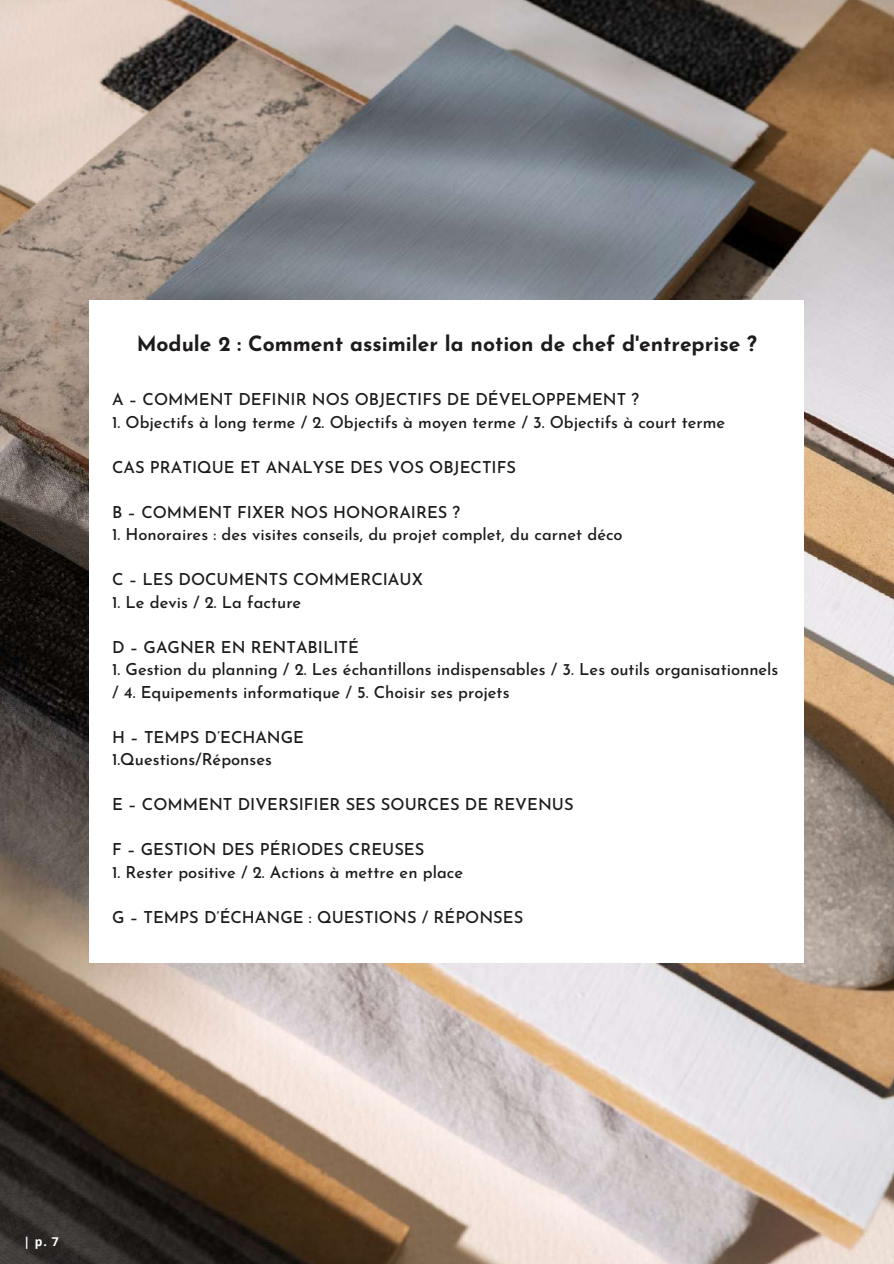
<style>
.page{position:relative;width:894px;height:1264px;background:#fff}
.page>*{position:absolute;margin:0;border:0;box-sizing:border-box;transform-origin:0 0}
.t1{font:700 21px "Josefin Sans";color:#1e1b1c}
.t2{font:500 16.5px/22.5px "Josefin Sans";color:#1e1b1c}
.t3{font:700 12.15px "Open Sans";color:#fff}
</style>
<div class="page">
<img style="left:0;top:0;width:893px;height:1263px">
<div style="left:89px;top:300px;width:714px;height:663px;background:#fff"></div>
<p class="t1" style="left:137px;top:335px;width:621px">Module 2 : Comment assimiler la notion de chef d'entreprise ?</p>
<p class="t2" style="left:112px;top:390px;width:528px">A – COMMENT DEFINIR NOS OBJECTIFS DE DÉVELOPPEMENT ?</p>
<p class="t2" style="left:112px;top:412px;width:614px">1. Objectifs à long terme / 2. Objectifs à moyen terme / 3. Objectifs à court terme</p>
<p class="t2" style="left:112px;top:457px;width:405px">CAS PRATIQUE ET ANALYSE DES VOS OBJECTIFS</p>
<p class="t2" style="left:112px;top:502px;width:349px">B – COMMENT FIXER NOS HONORAIRES ?</p>
<p class="t2" style="left:112px;top:525px;width:512px">1. Honoraires : des visites conseils, du projet complet, du carnet déco</p>
<p class="t2" style="left:112px;top:570px;width:312px">C – LES DOCUMENTS COMMERCIAUX</p>
<p class="t2" style="left:112px;top:592px;width:191px">1. Le devis / 2. La facture</p>
<p class="t2" style="left:112px;top:637px;width:248px">D – GAGNER EN RENTABILITÉ</p>
<p class="t2" style="left:112px;top:660px;width:667px">1. Gestion du planning / 2. Les échantillons indispensables / 3. Les outils organisationnels / 4. Equipements informatique / 5. Choisir ses projets</p>
<p class="t2" style="left:112px;top:727px;width:193px">H – TEMPS D’ECHANGE<br>1.Questions/Réponses</p>
<p class="t2" style="left:112px;top:795px;width:463px">E – COMMENT DIVERSIFIER SES SOURCES DE REVENUS</p>
<p class="t2" style="left:112px;top:840px;width:314px">F – GESTION DES PÉRIODES CREUSES</p>
<p class="t2" style="left:112px;top:862px;width:352px">1. Rester positive / 2. Actions à mettre en place</p>
<p class="t2" style="left:112px;top:907px;width:412px">G – TEMPS D’ÉCHANGE : QUESTIONS / RÉPONSES</p>
<p class="t3" style="left:23px;top:1232px;width:37px">|p.7</p>
</div>
